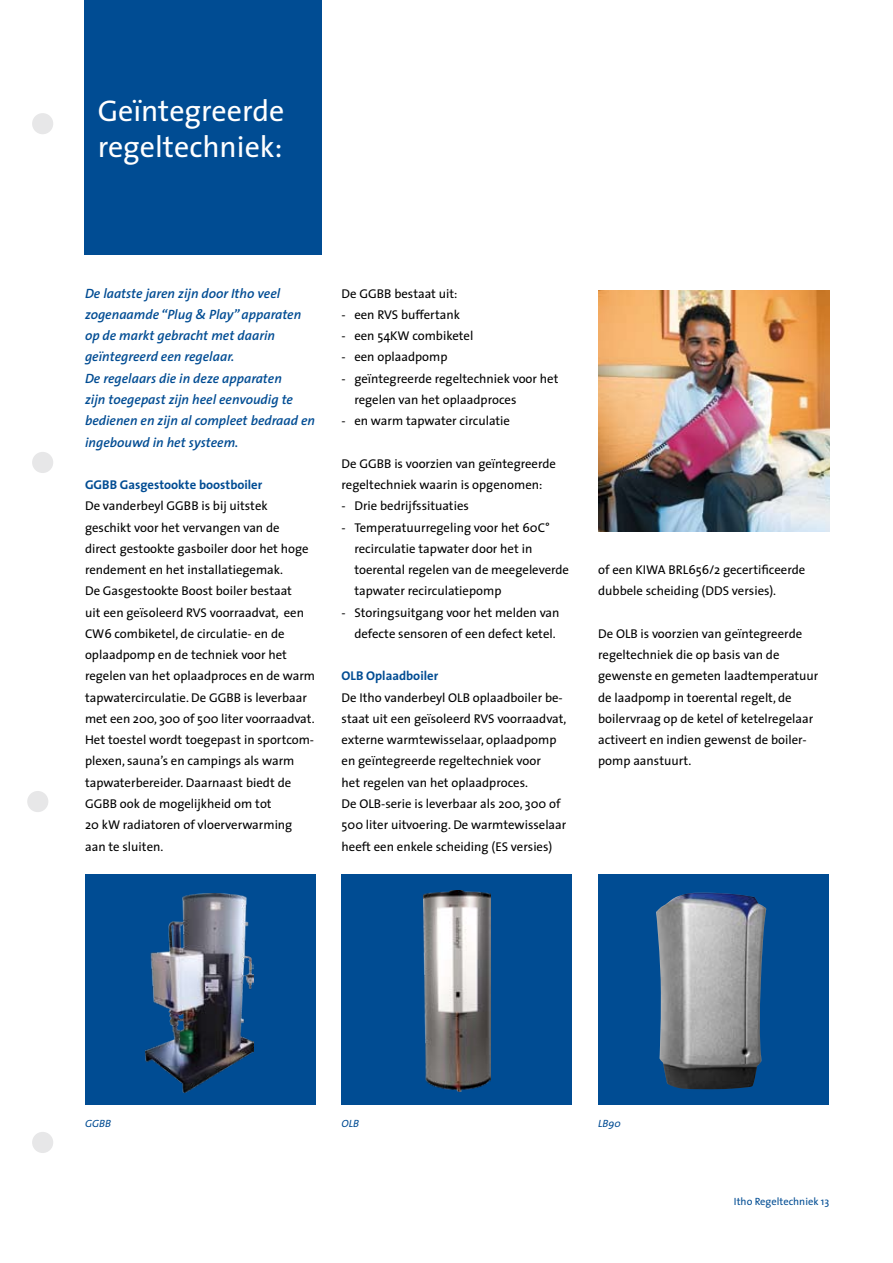
<style>
.page{position:relative;width:893px;height:1263px;background:#fff}
.page>*{position:absolute;margin:0;border:0;box-sizing:border-box;transform-origin:0 0}
.t1{font:30px/36px "The Sans";color:#fff}
.t2{font:italic 600 13.5px/21.3px "The Sans";color:#004c93}
.t3{font:12.75px/21.3px "The Sans";color:#000}
.t4{font:700 12.75px "The Sans";color:#004c93}
.t5{font:10.5px "The Sans";color:#004c93}
.t6{font:italic 10.5px "The Sans";color:#004c93}
</style>
<div class="page">
<div style="left:85px;top:0;width:237px;height:255px;background:#004c93"></div>
<div style="left:32px;top:113px;width:21px;height:21px;background:#e7e7e8;border-radius:50%"></div>
<div style="left:32px;top:452px;width:21px;height:21px;background:#e7e7e8;border-radius:50%"></div>
<div style="left:27px;top:791px;width:21px;height:21px;background:#e7e7e8;border-radius:50%"></div>
<div style="left:32px;top:1132px;width:21px;height:21px;background:#e7e7e8;border-radius:50%"></div>
<div style="left:85px;top:874px;width:230px;height:230px;background:#004c93"></div>
<img style="left:146px;top:894px;width:108px;height:199px">
<div style="left:342px;top:874px;width:230px;height:230px;background:#004c93"></div>
<img style="left:424px;top:891px;width:66px;height:200px">
<div style="left:598px;top:874px;width:231px;height:230px;background:#004c93"></div>
<img style="left:656px;top:892px;width:110px;height:197px">
<img style="left:598px;top:290px;width:231px;height:241px">
<h1 class="t1" style="left:98px;top:91px;width:188px">Geïntegreerde regeltechniek:</h1>
<p class="t2" style="left:85px;top:282px;width:232px">De laatste jaren zijn door Itho veel zogenaamde “Plug &amp; Play” apparaten op de markt gebracht met daarin geïntegreerd een regelaar.<br>De regelaars die in deze apparaten<br>zijn toegepast zijn heel eenvoudig te bedienen en zijn al compleet bedraad en ingebouwd in het systeem.</p>
<p class="t4" style="left:85px;top:474px;width:179px">GGBB Gasgestookte boostboiler</p>
<p class="t3" style="left:85px;top:495px;width:232px">De vanderbeyl GGBB is bij uitstek geschikt voor het vervangen van de<br>direct gestookte gasboiler door het hoge rendement en het installatiegemak.<br>De Gasgestookte Boost boiler bestaat<br>uit een geïsoleerd RVS voorraadvat, een CW6 combiketel, de circulatie- en de oplaadpomp en de techniek voor het regelen van het oplaadproces en de warm tapwatercirculatie. De GGBB is leverbaar met een 200, 300 of 500 liter voorraadvat.<br>Het toestel wordt toegepast in sportcom&shy;plexen, sauna’s en campings als warm tapwaterbereider. Daarnaast biedt de GGBB ook de mogelijkheid om tot<br>20 kW radiatoren of vloerverwarming aan te sluiten.</p>
<p class="t3" style="left:354px;top:282px;width:206px;text-indent:-13px">De GGBB bestaat uit:<br>een RVS buffertank<br>een 54KW combiketel<br>een oplaadpomp<br>geïntegreerde regeltechniek voor het regelen van het oplaadproces<br>en warm tapwater circulatie</p>
<p class="t3" style="left:342px;top:452px;width:216px">De GGBB is voorzien van geïntegreerde</p>
<p class="t3" style="left:342px;top:474px;width:202px">regeltechniek waarin is opgenomen:</p>
<p class="t3" style="left:354px;top:495px;width:116px">Drie bedrijfssituaties</p>
<p class="t3" style="left:354px;top:516px;width:197px">Temperatuurregeling voor het 60C°</p>
<p class="t3" style="left:354px;top:537px;width:180px">recirculatie tapwater door het in</p>
<p class="t3" style="left:354px;top:559px;width:216px">toerental regelen van de meegeleverde</p>
<p class="t3" style="left:354px;top:580px;width:149px">tapwater recirculatiepomp</p>
<p class="t3" style="left:354px;top:601px;width:207px">Storingsuitgang voor het melden van</p>
<p class="t3" style="left:354px;top:622px;width:203px">defecte sensoren of een defect ketel.</p>
<p class="t4" style="left:342px;top:665px;width:98px">OLB Oplaadboiler</p>
<p class="t3" style="left:342px;top:686px;width:226px">De Itho vanderbeyl OLB oplaadboiler be&shy;staat uit een geïsoleerd RVS voorraadvat, externe warmtewisselaar, oplaadpomp en geïntegreerde regeltechniek voor<br>het regelen van het oplaadproces.<br>De OLB-serie is leverbaar als 200, 300 of 500 liter uitvoering. De warmtewisselaar heeft een enkele scheiding (ES versies)</p>
<p class="t3" style="left:342px;top:304px;width:6px;text-align:justify">- - - -</p>
<p class="t3" style="left:342px;top:410px;width:6px">-</p>
<p class="t3" style="left:342px;top:495px;width:6px">- -</p>
<p class="t3" style="left:342px;top:601px;width:6px">-</p>
<p class="t3" style="left:598px;top:559px;width:209px">of een KIWA BRL656/2 gecertificeerde dubbele scheiding (DDS versies).</p>
<p class="t3" style="left:598px;top:622px;width:222px">De OLB is voorzien van geïntegreerde regeltechniek die op basis van de gewenste en gemeten laadtemperatuur de laadpomp in toerental regelt, de boilervraag op de ketel of ketelregelaar activeert en indien gewenst de boiler&shy;pomp aanstuurt.</p>
<p class="t6" style="left:85px;top:1114px;width:27px">GGBB</p>
<p class="t6" style="left:342px;top:1114px;width:19px">OLB</p>
<p class="t6" style="left:598px;top:1114px;width:24px">LB90</p>
<p class="t5" style="left:734px;top:1192px;width:92px">Itho Regeltechniek 13</p>
</div>
